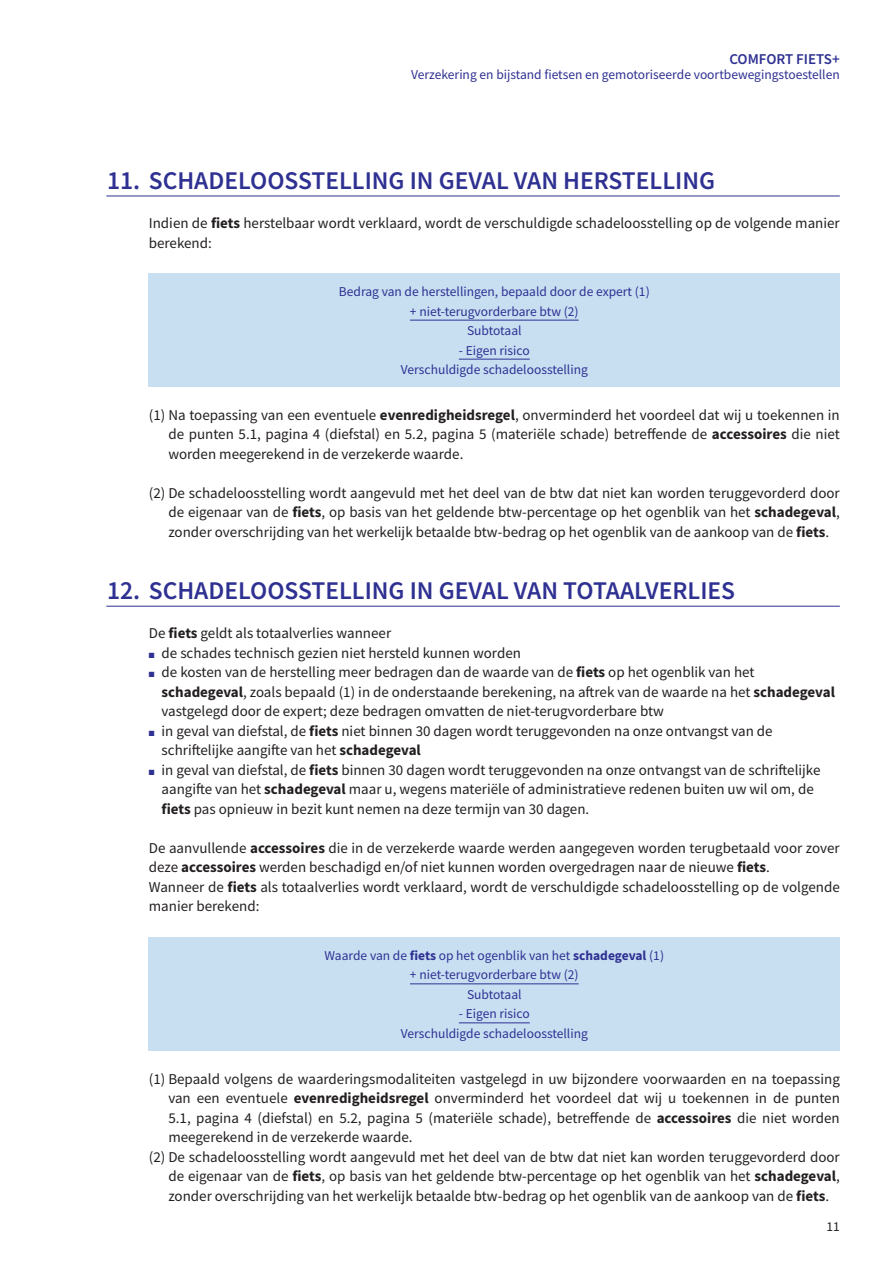
<style>
.page{position:relative;width:893px;height:1263px;background:#fff}
.page>*{position:absolute;margin:0;border:0;box-sizing:border-box;transform-origin:0 0}
.t1{font:600 25.5px "Source Sans Pro";color:#2e3092}
.t2{font:15px/19.5px "Source Sans Pro";color:#231f20}
.t3{font:600 15px "Source Sans Pro";color:#2e3092}
.t4{font:13.5px/19.5px "Source Sans Pro";color:#2e3092;text-align:center}
.t5{font:13.5px "Source Sans Pro";color:#231f20}
.s1{font-weight:700}
.s2{color:#2e3092}
</style>
<div class="page">
<hr style="left:106px;top:196px;width:734px;height:1px;background:#2e3092">
<hr style="left:106px;top:606px;width:734px;height:1px;background:#2e3092">
<div style="left:149px;top:273px;width:691px;height:114px;background:#c8dff2"></div>
<hr style="left:410px;top:320px;width:169px;height:1px;background:#2e3092">
<hr style="left:459px;top:359px;width:71px;height:1px;background:#2e3092">
<div style="left:149px;top:937px;width:691px;height:113px;background:#c8dff2"></div>
<hr style="left:410px;top:983px;width:169px;height:1px;background:#2e3092">
<hr style="left:459px;top:1022px;width:71px;height:1px;background:#2e3092">
<p class="t3" style="left:729px;top:50px;width:112px">COMFORT FIETS+</p>
<p class="t4" style="left:411px;top:65px;width:430px">Verzekering en bijstand fietsen en gemotoriseerde voortbewegingstoestellen</p>
<h1 class="t1" style="left:107px;top:164px;width:609px">11. SCHADELOOSSTELLING IN GEVAL VAN HERSTELLING</h1>
<p class="t2" style="left:149px;top:213px;width:692px">Indien de <span class="s1">fiets</span> herstelbaar wordt verklaard, wordt de verschuldigde schadeloosstelling op de volgende manier berekend:</p>
<p class="t4" style="left:339px;top:282px;width:312px">Bedrag van de herstellingen, bepaald door de expert (1) + niet-terugvorderbare btw (2)<br>Subtotaal</p>
<p class="t4" style="left:401px;top:340px;width:189px">- Eigen risico<br>Verschuldigde schadeloosstelling</p>
<p class="t2" style="left:168px;top:405px;width:673px;text-align:justify;text-indent:-20px">(1) Na toepassing van een eventuele <span class="s1">evenredigheidsregel</span>, onverminderd het voordeel dat wij u toekennen in de punten 5.1, pagina 4 (diefstal) en 5.2, pagina 5 (materiële schade) betreffende de <span class="s1">accessoires</span> die niet worden meegerekend in de verzekerde waarde.</p>
<p class="t2" style="left:168px;top:483px;width:673px;text-align:justify;text-indent:-20px">(2) De schadeloosstelling wordt aangevuld met het deel van de btw dat niet kan worden teruggevorderd door de eigenaar van de <span class="s1">fiets</span>, op basis van het geldende btw-percentage op het ogenblik van het <span class="s1">schadegeval</span>, zonder overschrijding van het werkelijk betaalde btw-bedrag op het ogenblik van de aankoop van de <span class="s1">fiets</span>.</p>
<h1 class="t1" style="left:107px;top:574px;width:629px">12. SCHADELOOSSTELLING IN GEVAL VAN TOTAALVERLIES</h1>
<p class="t2" style="left:149px;top:624px;width:244px">De <span class="s1">fiets</span> geldt als totaalverlies wanneer</p>
<p class="t2" style="left:149px;top:643px;width:374px"><span class="s2">■</span> de schades technisch gezien niet hersteld kunnen worden</p>
<p class="t2" style="left:162px;top:663px;width:675px;text-indent:-13px"><span class="s2">■</span> de kosten van de herstelling meer bedragen dan de waarde van de <span class="s1">fiets</span> op het ogenblik van het <span class="s1">schadegeval</span>, zoals bepaald (1) in de onderstaande berekening, na aftrek van de waarde na het <span class="s1">schadegeval </span>vastgelegd door de expert; deze bedragen omvatten de niet-terugvorderbare btw</p>
<p class="t2" style="left:162px;top:721px;width:613px;text-indent:-13px"><span class="s2">■</span> in geval van diefstal, de <span class="s1">fiets</span> niet binnen 30 dagen wordt teruggevonden na onze ontvangst van de schriftelijke aangifte van het <span class="s1">schadegeval</span></p>
<p class="t2" style="left:162px;top:760px;width:660px;text-indent:-13px"><span class="s2">■</span> in geval van diefstal, de <span class="s1">fiets</span> binnen 30 dagen wordt teruggevonden na onze ontvangst van de schriftelijke aangifte van het <span class="s1">schadegeval</span> maar u, wegens materiële of administratieve redenen buiten uw wil om, de <span class="s1">fiets</span> pas opnieuw in bezit kunt nemen na deze termijn van 30 dagen.</p>
<p class="t2" style="left:149px;top:838px;width:692px">De aanvullende <span class="s1">accessoires</span> die in de verzekerde waarde werden aangegeven worden terugbetaald voor zover deze <span class="s1">accessoires</span> werden beschadigd en/of niet kunnen worden overgedragen naar de nieuwe <span class="s1">fiets</span>.<br>Wanneer de <span class="s1">fiets</span> als totaalverlies wordt verklaard, wordt de verschuldigde schadeloosstelling op de volgende manier berekend:</p>
<p class="t4" style="left:325px;top:945px;width:341px">Waarde van de <span class="s1">fiets</span> op het ogenblik van het <span class="s1">schadegeval</span> (1) + niet-terugvorderbare btw (2)<br>Subtotaal</p>
<p class="t4" style="left:401px;top:1004px;width:189px">- Eigen risico<br>Verschuldigde schadeloosstelling</p>
<p class="t2" style="left:149px;top:1069px;width:692px">(1) Bepaald volgens de waarderingsmodaliteiten vastgelegd in uw bijzondere voorwaarden en na toepassing</p>
<p class="t2" style="left:168px;top:1088px;width:673px">van een eventuele <span class="s1">evenredigheidsregel</span> onverminderd het voordeel dat wij u toekennen in de punten</p>
<p class="t2" style="left:168px;top:1108px;width:673px">5.1, pagina 4 (diefstal) en 5.2, pagina 5 (materiële schade), betreffende de <span class="s1">accessoires</span> die niet worden</p>
<p class="t2" style="left:168px;top:1127px;width:246px">meegerekend in de verzekerde waarde.</p>
<p class="t2" style="left:149px;top:1147px;width:692px">(2) De schadeloosstelling wordt aangevuld met het deel van de btw dat niet kan worden teruggevorderd door</p>
<p class="t2" style="left:168px;top:1166px;width:673px">de eigenaar van de <span class="s1">fiets</span>, op basis van het geldende btw-percentage op het ogenblik van het <span class="s1">schadegeval</span>,</p>
<p class="t2" style="left:168px;top:1186px;width:662px">zonder overschrijding van het werkelijk betaalde btw-bedrag op het ogenblik van de aankoop van de <span class="s1">fiets</span>.</p>
<p class="t5" style="left:826px;top:1218px;width:15px">11</p>
</div>
